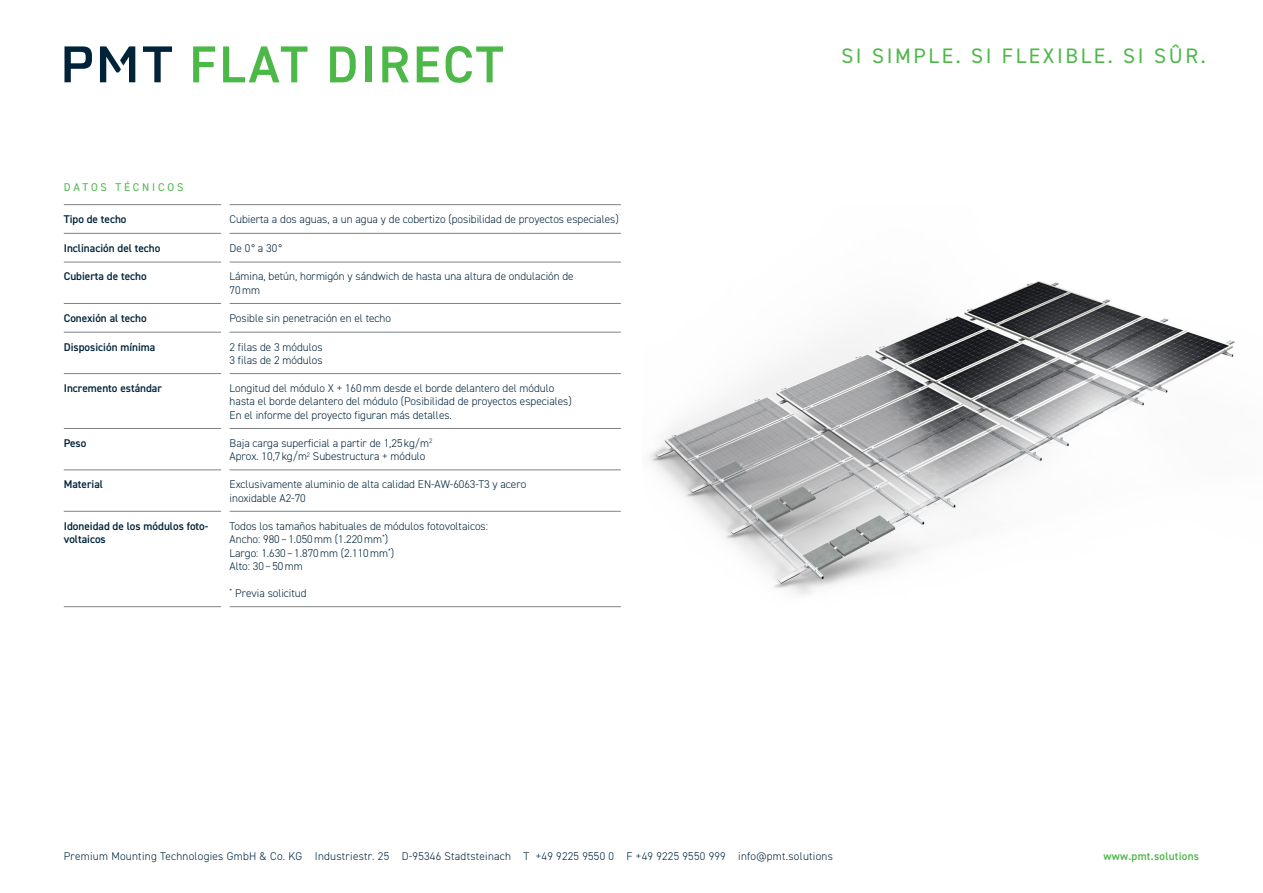
<style>
.page{position:relative;width:1263px;height:893px;background:#fff}
.page>*{position:absolute;margin:0;border:0;box-sizing:border-box;transform-origin:0 0}
.t1{font:600 52.05px "DIN2014";letter-spacing:.05em;color:#4cb848}
.t2{font:21px "DIN2014";letter-spacing:.125em;color:#4cb848}
.t3{font:300 11.25px/13.5px "DIN2014";color:#00233a}
.t4{font:600 11.25px/13.5px "DIN2014";color:#00233a}
.t5{font:300 11.25px "DIN2014";letter-spacing:.025em;color:#00233a}
.t6{font:600 11.25px "DIN2014";letter-spacing:.025em;color:#4cb848}
.CK{font:11.25px "DIN2014";letter-spacing:.25em;color:#4cb848}
.s1{font-style:inherit}
</style>
<div class="page">
<svg style="left:64px;top:46px;width:28px;height:36px"></svg>
<svg style="left:143px;top:46px;width:29px;height:36px"></svg>
<svg style="left:100px;top:46px;width:35px;height:36px"></svg>
<img style="left:649px;top:281px;width:586px;height:314px">
<hr style="left:64px;top:204px;width:157px;height:1px;background:#808285">
<hr style="left:64px;top:233px;width:157px;height:1px;background:#808285">
<hr style="left:64px;top:262px;width:157px;height:1px;background:#808285">
<hr style="left:64px;top:303px;width:157px;height:1px;background:#808285">
<hr style="left:64px;top:332px;width:157px;height:1px;background:#808285">
<hr style="left:64px;top:373px;width:157px;height:1px;background:#808285">
<hr style="left:64px;top:428px;width:157px;height:1px;background:#808285">
<hr style="left:64px;top:470px;width:157px;height:1px;background:#808285">
<hr style="left:64px;top:511px;width:157px;height:1px;background:#808285">
<hr style="left:64px;top:606px;width:157px;height:1px;background:#808285">
<hr style="left:230px;top:204px;width:391px;height:1px;background:#808285">
<hr style="left:230px;top:233px;width:391px;height:1px;background:#808285">
<hr style="left:230px;top:262px;width:391px;height:1px;background:#808285">
<hr style="left:230px;top:303px;width:391px;height:1px;background:#808285">
<hr style="left:230px;top:332px;width:391px;height:1px;background:#808285">
<hr style="left:230px;top:373px;width:391px;height:1px;background:#808285">
<hr style="left:230px;top:428px;width:391px;height:1px;background:#808285">
<hr style="left:230px;top:470px;width:391px;height:1px;background:#808285">
<hr style="left:230px;top:511px;width:391px;height:1px;background:#808285">
<hr style="left:230px;top:606px;width:391px;height:1px;background:#808285">
<p class="t1" style="left:189px;top:30px;width:316px">FLAT DIRECT</p>
<p class="t2" style="left:841px;top:42px;width:366px">SI SIMPLE. SI FLEXIBLE. SI S<span class="s1">Û</span>R.</p>
<p class="CK" style="left:64px;top:180px;width:121px">DATOS TÉCNICOS</p>
<p class="t4" style="left:64px;top:212px;width:64px">Tipo de techo</p>
<p class="t3" style="left:230px;top:213px;width:391px">Cubierta a dos aguas, a un agua y de cobertizo (posibilidad de proyectos especiales)</p>
<p class="t4" style="left:64px;top:241px;width:98px">Inclinación del techo</p>
<p class="t3" style="left:230px;top:241px;width:54px">De 0° a 30°</p>
<p class="t4" style="left:64px;top:269px;width:84px">Cubierta de techo</p>
<p class="t3" style="left:230px;top:270px;width:346px">Lámina, betún, hormigón y sándwich de hasta una altura de ondulación de<br>70mm</p>
<p class="t4" style="left:64px;top:311px;width:85px">Conexión al techo</p>
<p class="t3" style="left:230px;top:312px;width:163px">Posible sin penetración en el techo</p>
<p class="t4" style="left:64px;top:340px;width:93px">Disposición mínima</p>
<p class="t3" style="left:230px;top:340px;width:94px">2 filas de 3 módulos</p>
<p class="t3" style="left:230px;top:353px;width:94px">3 filas de 2 módulos</p>
<p class="t4" style="left:64px;top:381px;width:100px">Incremento estándar</p>
<p class="t3" style="left:230px;top:381px;width:344px">Longitud del módulo X + 160mm desde el borde delantero del módulo hasta el borde delantero del módulo (Posibilidad de proyectos especiales)</p>
<p class="t3" style="left:230px;top:408px;width:224px">En el informe del proyecto figuran más detalles.</p>
<p class="t4" style="left:64px;top:436px;width:24px">Peso</p>
<p class="t3" style="left:230px;top:436px;width:204px">Baja carga superficial a partir de 1,25 kg/m<sup>2</sup></p>
<p class="t3" style="left:230px;top:450px;width:197px">Aprox. 10,7 kg/m<sup>2</sup> Subestructura + módulo</p>
<p class="t4" style="left:64px;top:477px;width:41px">Material</p>
<p class="t3" style="left:230px;top:478px;width:298px">Exclusivamente aluminio de alta calidad EN-AW-6063-T3 y acero inoxidable A2-70</p>
<p class="t4" style="left:64px;top:519px;width:146px">Idoneidad de los módulos foto&shy;voltaicos</p>
<p class="t3" style="left:230px;top:519px;width:260px">Todos los tamaños habituales de módulos fotovoltaicos:</p>
<p class="t3" style="left:230px;top:532px;width:160px">Ancho: 980–1.050mm (1.220mm<sup>*</sup>)</p>
<p class="t3" style="left:230px;top:546px;width:166px">Largo: 1.630–1.870mm (2.110mm<sup>*</sup>)</p>
<p class="t3" style="left:230px;top:559px;width:75px">Alto: 30–50mm</p>
<p class="t3" style="left:230px;top:586px;width:79px"><sup>*</sup> Previa solicitud</p>
<p class="t5" style="left:64px;top:849px;width:771px">Premium Mounting Technologies GmbH &amp; Co. KG Industriestr. 25 D-95346 Stadtsteinach T +49 9225 9550 0 F +49 9225 9550 999 info@pmt.solutions</p>
<p class="t6" style="left:1103px;top:848px;width:97px">www.pmt.solutions</p>
</div>
